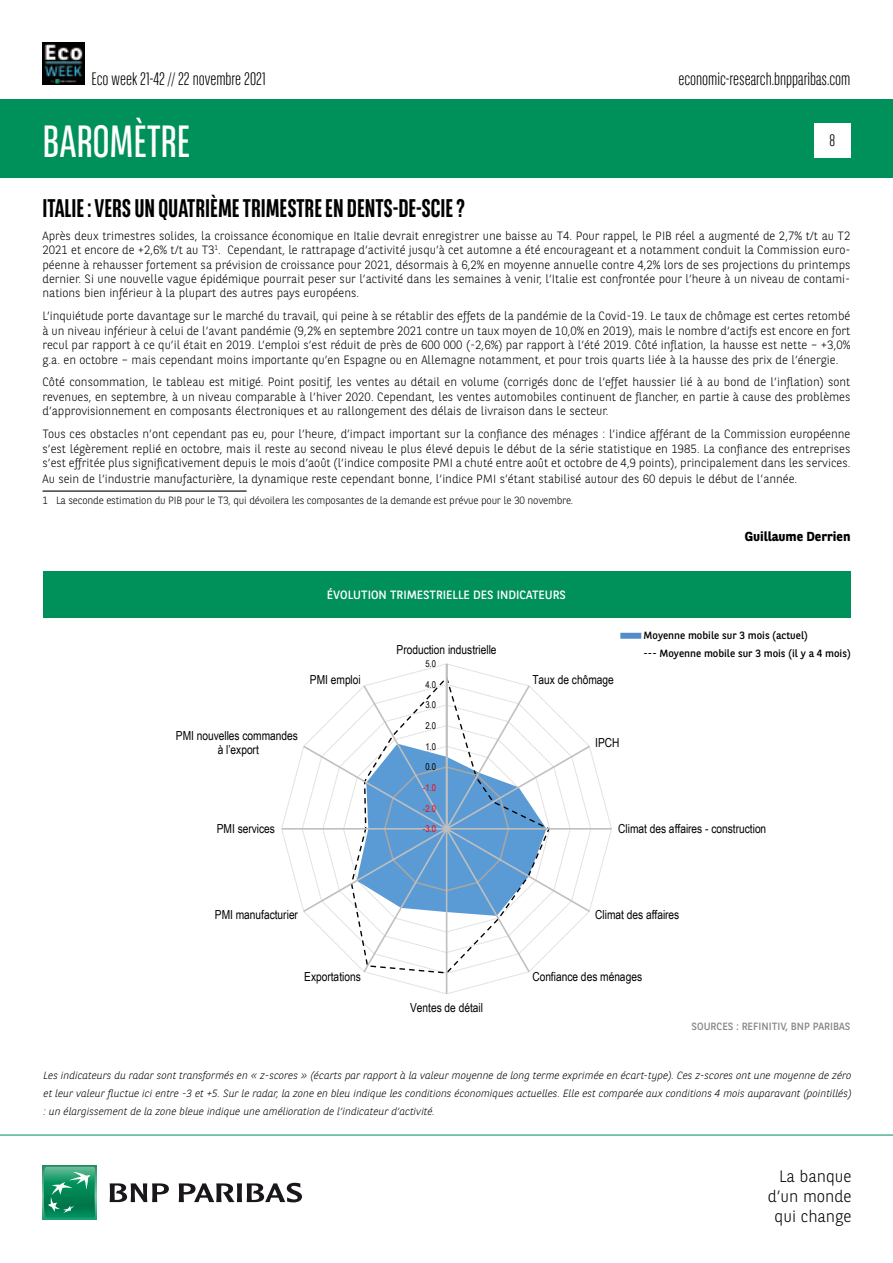
<style>
.page{position:relative;width:893px;height:1263px;background:#fff}
.page>*{position:absolute;margin:0;border:0;box-sizing:border-box;transform-origin:0 0}
.t1{font:45px "BNPP Sans Condensed";color:#fff}
.t2{font:700 25.5px "BNPP Sans Condensed";color:#000}
.t3{font:300 18px "BNPP Sans Condensed";color:#000}
.t4{font:300 16.5px/19.8px "BNPP Sans";color:#000;text-align:right}
.t5{font:300 16.5px "BNPP Sans Condensed";color:#000}
.t6{font:700 13.05px "BNPP Sans";color:#000}
.t7{font:12.45px/14.2px "Arial Narrow";letter-spacing:-.005em;color:#000;text-align:center}
.t8{font:300 12px/14.4px "BNPP Sans";color:#000;text-align:justify}
.t9{font:12px "BNPP Sans";color:#fff}
.t10{font:italic 300 10.5px/18px "BNPP Sans";color:#000;text-align:justify}
.t11{font:300 10.5px "BNPP Sans";letter-spacing:-.02em;color:#000}
.t12{font:10.5px/18px "BNPP Sans";color:#000}
.t13{font:10.5px "BNPP Sans";color:#878787}
.t14{font:9.3px "Arial Narrow";color:#000}
.t15{font:9.3px "Arial Narrow";color:#f00}
</style>
<div class="page">
<div style="left:1px;top:99px;width:892px;height:78px;background:#00915b"></div>
<svg style="left:43px;top:1166px;width:53px;height:53px"></svg>
<svg style="left:44px;top:1167px;width:51px;height:51px;background:#26996e"></svg>
<svg style="left:110px;top:1183px;width:59px;height:19px"></svg>
<svg style="left:179px;top:1183px;width:123px;height:19px"></svg>
<hr style="left:0;top:1135px;width:893px;height:1px;background:#00915b">
<div style="left:814px;top:123px;width:36px;height:34px;background:#fff"></div>
<img style="left:43px;top:43px;width:42px;height:42px">
<svg style="left:281px;top:663px;width:331px;height:331px"></svg>
<div style="left:43px;top:571px;width:807px;height:47px;background:#00915b"></div>
<div style="left:620px;top:633px;width:21px;height:6px;background:#568cc9"></div>
<hr style="left:43px;top:490px;width:204px;height:2px;background:#000">
<h3 class="t3" style="left:91px;top:67px;width:176px">Eco week 21-42 // 22 novembre 2021</h3>
<h1 class="t1" style="left:43px;top:113px;width:149px">BAROMÈTRE</h1>
<h3 class="t3" style="left:678px;top:67px;width:174px">economic-research.bnpparibas.com</h3>
<h3 class="t5" style="left:829px;top:130px;width:7px">8</h3>
<h2 class="t2" style="left:43px;top:193px;width:424px">ITALIE : VERS UN QUATRIÈME TRIMESTRE EN DENTS-DE-SCIE ?</h2>
<p class="t8" style="left:43px;top:228px;width:809px">Après deux trimestres solides, la croissance économique en Italie devrait enregistrer une baisse au T4. Pour rappel, le PIB réel a augmenté de 2,7% t/t au T2<br>2021 et encore de +2,6% t/t au T3<sup>1</sup>. Cependant, le rattrapage d’activité jusqu’à cet automne a été encourageant et a notamment conduit la Commission euro&shy;péenne à rehausser fortement sa prévision de croissance pour 2021, désormais à 6,2% en moyenne annuelle contre 4,2% lors de ses projections du printemps dernier. Si une nouvelle vague épidémique pourrait peser sur l’activité dans les semaines à venir, l’Italie est confrontée pour l’heure à un niveau de contami&shy;nations bien inférieur à la plupart des autres pays européens.</p>
<p class="t8" style="left:43px;top:308px;width:809px">L’inquiétude porte davantage sur le marché du travail, qui peine à se rétablir des effets de la pandémie de la Covid-19. Le taux de chômage est certes retombé à un niveau inférieur à celui de l’avant pandémie (9,2% en septembre 2021 contre un taux moyen de 10,0% en 2019), mais le nombre d’actifs est encore en fort recul par rapport à ce qu’il était en 2019. L’emploi s’est réduit de près de 600 000 (-2,6%) par rapport à l’été 2019. Côté inflation, la hausse est nette – +3,0% g.a. en octobre – mais cependant moins importante qu’en Espagne ou en Allemagne notamment, et pour trois quarts liée à la hausse des prix de l’énergie.</p>
<p class="t8" style="left:43px;top:374px;width:809px">Côté consommation, le tableau est mitigé. Point positif, les ventes au détail en volume (corrigés donc de l’effet haussier lié à au bond de l’inflation) sont revenues, en septembre, à un niveau comparable à l’hiver 2020. Cependant, les ventes automobiles continuent de flancher, en partie à cause des problèmes d’approvisionnement en composants électroniques et au rallongement des délais de livraison dans le secteur.</p>
<p class="t8" style="left:43px;top:426px;width:809px">Tous ces obstacles n’ont cependant pas eu, pour l’heure, d’impact important sur la confiance des ménages : l’indice afférant de la Commission européenne s’est légèrement replié en octobre, mais il reste au second niveau le plus élevé depuis le début de la série statistique en 1985. La confiance des entreprises s’est effritée plus significativement depuis le mois d’août (l’indice composite PMI a chuté entre août et octobre de 4,9 points), principalement dans les services.</p>
<p class="t8" style="left:43px;top:471px;width:756px">Au sein de l’industrie manufacturière, la dynamique reste cependant bonne, l’indice PMI s’étant stabilisé autour des 60 depuis le début de l’année.</p>
<p class="t11" style="left:43px;top:493px;width:532px">1 La seconde estimation du PIB pour le T3, qui dévoilera les composantes de la demande est prévue pour le 30 novembre.</p>
<p class="t6" style="left:745px;top:527px;width:107px">Guillaume Derrien</p>
<p class="t7" style="left:176px;top:728px;width:124px">PMI nouvelles commandes à l’export</p>
<p class="t7" style="left:217px;top:821px;width:60px">PMI services</p>
<p class="t9" style="left:327px;top:586px;width:241px">ÉVOLUTION TRIMESTRIELLE DES INDICATEURS</p>
<p class="t7" style="left:397px;top:642px;width:102px">Production industrielle</p>
<p class="t7" style="left:310px;top:672px;width:52px">PMI emploi</p>
<p class="t14" style="left:425px;top:657px;width:12px">5.0</p>
<p class="t14" style="left:425px;top:678px;width:12px">4.0</p>
<p class="t14" style="left:425px;top:698px;width:12px">3.0</p>
<p class="t14" style="left:425px;top:719px;width:12px">2.0</p>
<p class="t14" style="left:425px;top:740px;width:12px">1.0</p>
<p class="t14" style="left:425px;top:760px;width:12px">0.0</p>
<p class="t15" style="left:423px;top:781px;width:15px">-1.0</p>
<p class="t15" style="left:423px;top:801px;width:15px">-2.0</p>
<p class="t7" style="left:532px;top:672px;width:83px">Taux de chômage</p>
<p class="t7" style="left:595px;top:735px;width:26px">IPCH</p>
<p class="t12" style="left:644px;top:626px;width:209px">Moyenne mobile sur 3 mois (actuel)<br>--- Moyenne mobile sur 3 mois (il y a 4 mois)</p>
<p class="t15" style="left:423px;top:822px;width:15px">-3.0</p>
<p class="t7" style="left:618px;top:821px;width:150px">Climat des affaires - construction</p>
<p class="t7" style="left:215px;top:907px;width:85px">PMI manufacturier</p>
<p class="t7" style="left:595px;top:907px;width:86px">Climat des affaires</p>
<p class="t7" style="left:304px;top:969px;width:58px">Exportations</p>
<p class="t7" style="left:410px;top:1000px;width:74px">Ventes de détail</p>
<p class="t7" style="left:532px;top:969px;width:111px">Confiance des ménages</p>
<p class="t13" style="left:691px;top:1019px;width:160px">SOURCES : REFINITIV, BNP PARIBAS</p>
<p class="t10" style="left:44px;top:1066px;width:809px">Les indicateurs du radar sont transformés en « z-scores » (écarts par rapport à la valeur moyenne de long terme exprimée en écart-type). Ces z-scores ont une moyenne de zéro et leur valeur fluctue ici entre -3 et +5. Sur le radar, la zone en bleu indique les conditions économiques actuelles. Elle est comparée aux conditions 4 mois auparavant (pointillés) : un élargissement de la zone bleue indique une amélioration de l’indicateur d’activité.</p>
<h3 class="t4" style="left:768px;top:1165px;width:85px">La banque d’un monde qui change</h3>
</div>
